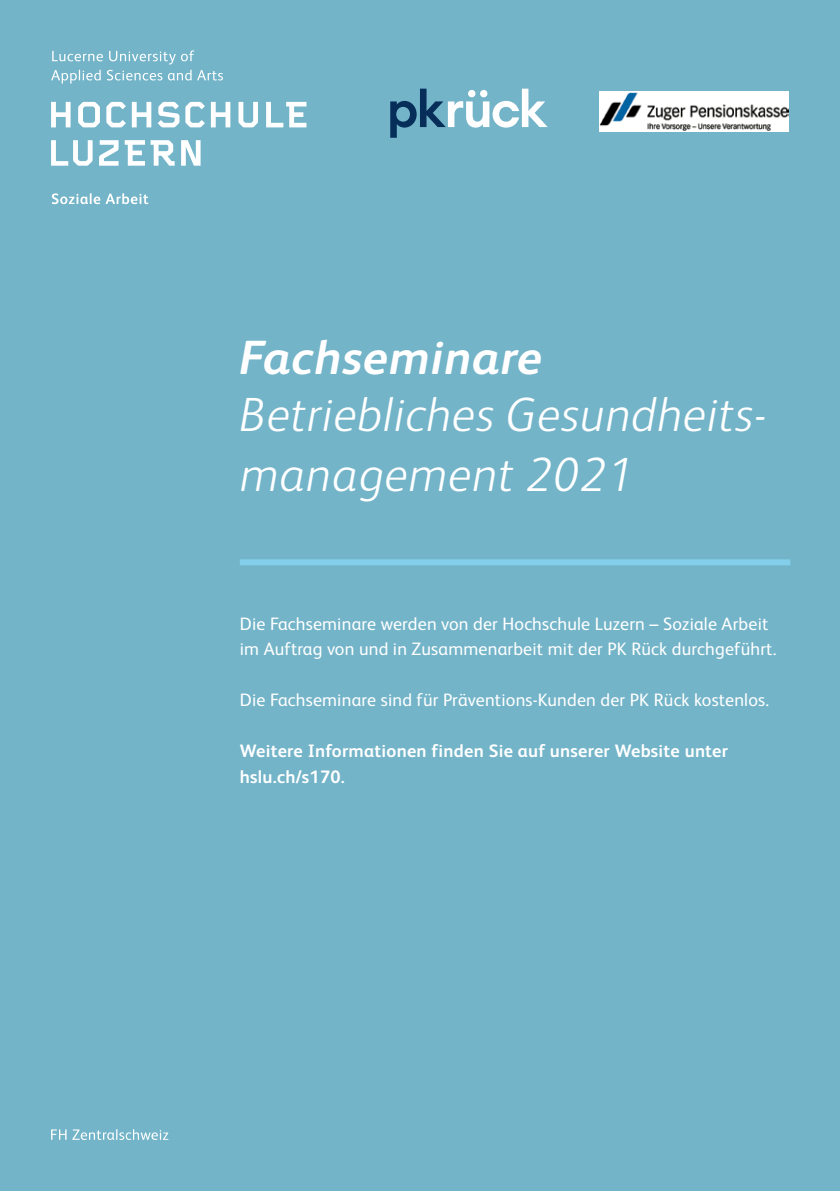
<style>
.page{position:relative;width:840px;height:1191px;background:#fff}
.page>*{position:absolute;margin:0;border:0;box-sizing:border-box;transform-origin:0 0}
.t1{font:italic 300 48px/60px "FS Albert";letter-spacing:.015em;color:#fff}
.t2{font:italic 700 48px "FS Albert";letter-spacing:.02em;color:#fff}
.t3{font:18px/25.6px "FS Albert";letter-spacing:.01em;color:#fff}
.t4{font:700 18px/25.6px "FS Albert";letter-spacing:.015em;color:#fff}
</style>
<div class="page">
<div style="left:0;top:0;width:839px;height:1191px;background:#73b4c9"></div>
<svg style="left:51px;top:140px;width:41px;height:26px"></svg>
<svg style="left:181px;top:140px;width:19px;height:26px"></svg>
<svg style="left:99px;top:140px;width:19px;height:26px"></svg>
<svg style="left:125px;top:140px;width:49px;height:26px"></svg>
<svg style="left:51px;top:102px;width:19px;height:25px"></svg>
<svg style="left:78px;top:102px;width:22px;height:25px"></svg>
<svg style="left:106px;top:102px;width:20px;height:25px"></svg>
<svg style="left:132px;top:102px;width:19px;height:25px"></svg>
<svg style="left:185px;top:102px;width:20px;height:25px"></svg>
<svg style="left:211px;top:102px;width:19px;height:25px"></svg>
<svg style="left:238px;top:102px;width:20px;height:25px"></svg>
<svg style="left:158px;top:102px;width:21px;height:25px"></svg>
<svg style="left:266px;top:102px;width:40px;height:25px"></svg>
<svg style="left:52px;top:50px;width:142px;height:14px"></svg>
<svg style="left:51px;top:70px;width:172px;height:14px"></svg>
<svg style="left:52px;top:193px;width:96px;height:11px"></svg>
<svg style="left:51px;top:1129px;width:117px;height:11px"></svg>
<div style="left:240px;top:559px;width:549px;height:6px;background:#83cfe9"></div>
<img style="left:599px;top:92px;width:189px;height:39px">
<svg style="left:390px;top:89px;width:157px;height:49px"></svg>
<h1 class="t2" style="left:240px;top:324px;width:303px">Fachseminare</h1>
<h1 class="t1" style="left:240px;top:382px;width:528px">Betriebliches Gesundheits&shy;management 2021</h1>
<p class="t3" style="left:240px;top:609px;width:537px">Die Fachseminare werden von der Hochschule Luzern – Soziale Arbeit im Auftrag von und in Zusammenarbeit mit der PK Rück durchgeführt.</p>
<p class="t3" style="left:240px;top:686px;width:530px">Die Fachseminare sind für Präventions-Kunden der PK Rück kostenlos.</p>
<p class="t4" style="left:240px;top:737px;width:489px">Weitere Informationen finden Sie auf unserer Website unter hslu.ch/s170.</p>
</div>
